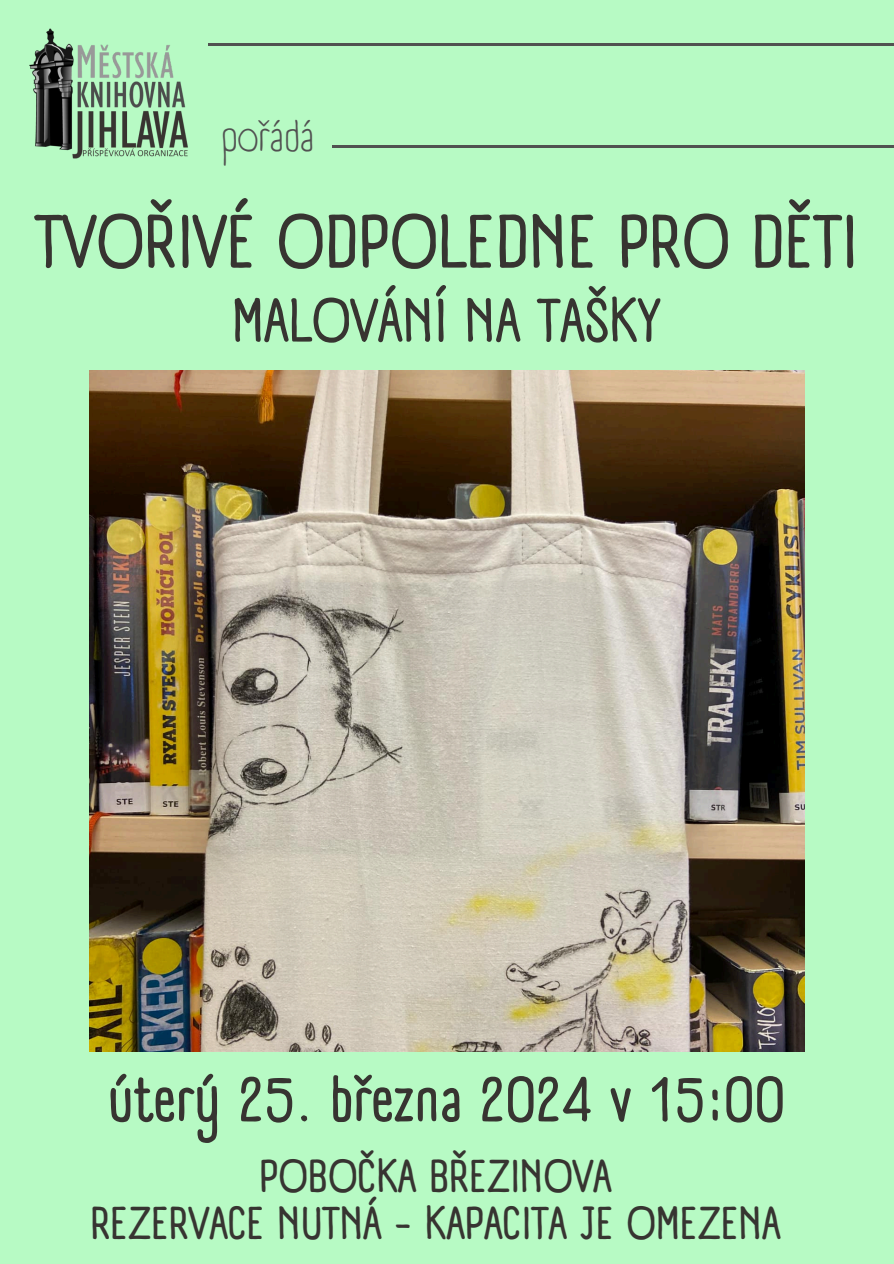
<style>
.page{position:relative;width:894px;height:1264px;background:#fff}
.page>*{position:absolute;margin:0;border:0;box-sizing:border-box;transform-origin:0 0}
.t1{font:700 73.65px "A Day Without Sun Text";color:#373431}
.t2{font:700 63px "A Day Without Sun Text";color:#373431}
.t3{font:700 60px "A Day Without Sun Text";color:#373431}
.t4{font:700 45px/47.2px "A Day Without Sun Text";color:#373431;text-align:center}
.t5{font:42px "A Day Without Sun Text";color:#515151}
</style>
<div class="page">
<div style="left:0;top:0;width:893px;height:1263px;background:#b7fac4"></div>
<img style="left:29px;top:28px;width:159px;height:131px">
<img style="left:89px;top:370px;width:715px;height:681px">
<hr style="left:208px;top:44px;width:685px;height:2px;background:#515151">
<hr style="left:332px;top:145px;width:561px;height:2px;background:#515151">
<p class="t5" style="left:221px;top:111px;width:95px">pořádá</p>
<p class="t1" style="left:35px;top:197px;width:824px">TVOŘIVÉ ODPOLEDNE PRO DĚTI</p>
<p class="t3" style="left:232px;top:284px;width:431px">MALOVÁNÍ NA TAŠKY</p>
<h1 class="t2" style="left:108px;top:1061px;width:679px">úterý 25. března 2024 v 15:00</h1>
<h2 class="t4" style="left:91px;top:1152px;width:691px">POBOČKA BŘEZINOVA<br>REZERVACE NUTNÁ - KAPACITA JE OMEZENA</h2>
</div>
